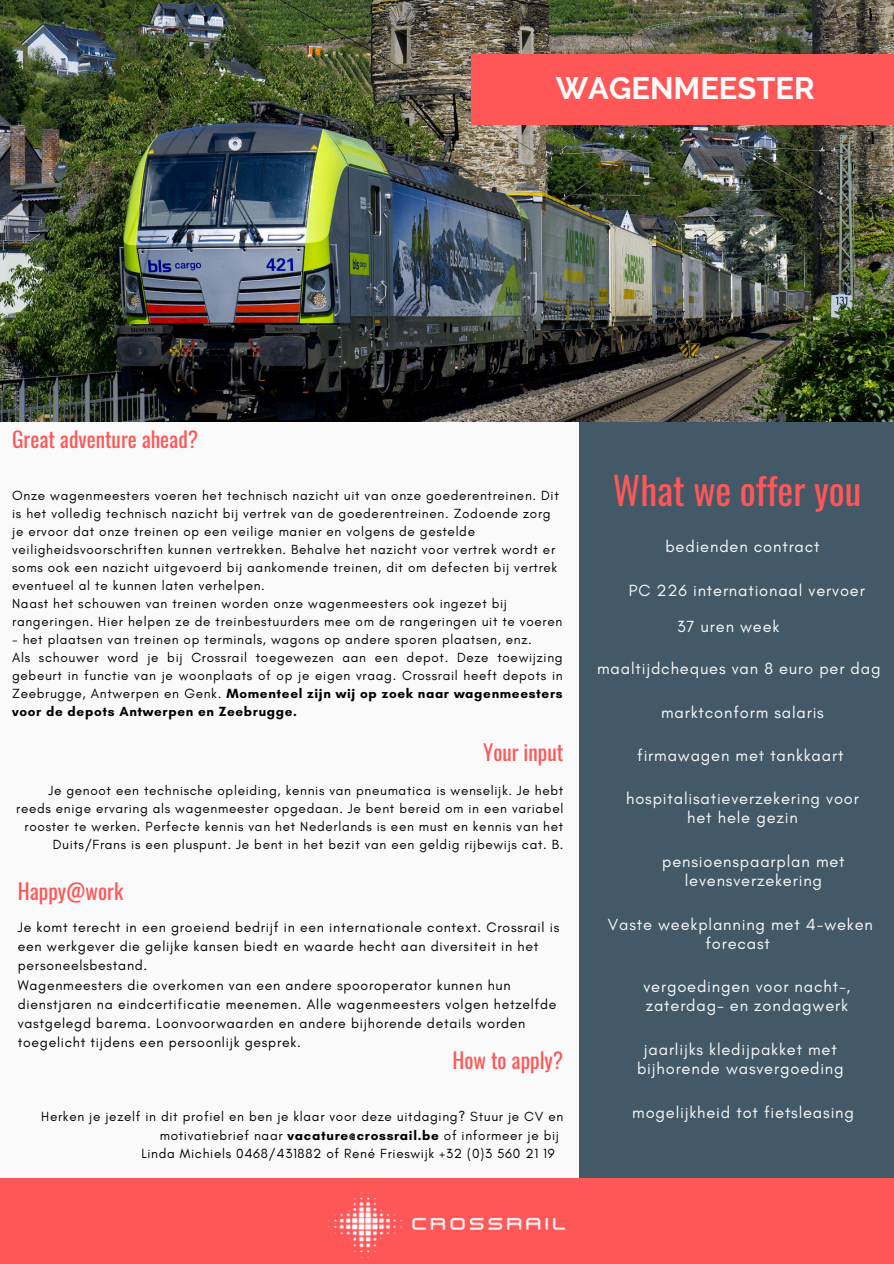
<style>
.page{position:relative;width:894px;height:1264px;background:#fff}
.page>*{position:absolute;margin:0;border:0;box-sizing:border-box;transform-origin:0 0}
.t1{font:37.65px "Oswald";color:#ff5757}
.t2{font:700 30.9px "Raleway";color:#fafafa}
.t3{font:21.3px "Oswald";color:#ff5757}
.t4{font:16.5px/19.2px "Glacial Indifference";letter-spacing:.05em;color:#fafafa;text-align:center}
.t5{font:14.1px/19px "Glacial Indifference";letter-spacing:.05em;color:#000}
.t6{font:13.5px/18px "Glacial Indifference";letter-spacing:.05em;color:#000}
.s1{font-weight:700}
</style>
<div class="page">
<div style="left:0;top:0;width:893px;height:1263px;background:#fafafa"></div>
<div style="left:578px;top:412px;width:315px;height:851px;background:#435967"></div>
<img style="left:0;top:0;width:893px;height:421px">
<div style="left:471px;top:54px;width:422px;height:71px;background:#ff5757"></div>
<div style="left:0;top:1177px;width:893px;height:86px;background:#ff5757"></div>
<img style="left:309px;top:1174px;width:275px;height:85px">
<h4 class="t3" style="left:12px;top:422px;width:187px">Great adventure ahead?</h4>
<h3 class="t2" style="left:555px;top:70px;width:260px">WAGENMEESTER</h3>
<h4 class="t6" style="left:12px;top:486px;width:548px">Onze wagenmeesters voeren het technisch nazicht uit van onze goederentreinen. Dit is het volledig technisch nazicht bij vertrek van de goederentreinen. Zodoende zorg je ervoor dat onze treinen op een veilige manier en volgens de gestelde veiligheidsvoorschriften kunnen vertrekken. Behalve het nazicht voor vertrek wordt er soms ook een nazicht uitgevoerd bij aankomende treinen, dit om defecten bij vertrek eventueel al te kunnen laten verhelpen.</h4>
<h4 class="t6" style="left:12px;top:594px;width:551px">Naast het schouwen van treinen worden onze wagenmeesters ook ingezet bij rangeringen. Hier helpen ze de treinbestuurders mee om de rangeringen uit te voeren</h4>
<h4 class="t6" style="left:12px;top:630px;width:521px">- het plaatsen van treinen op terminals, wagons op andere sporen plaatsen, enz.</h4>
<h4 class="t6" style="left:12px;top:648px;width:552px;text-align:justify">Als schouwer word je bij Crossrail toegewezen aan een depot. Deze toewijzing gebeurt in functie van je woonplaats of op je eigen vraag. Crossrail heeft depots in Zeebrugge, Antwerpen en Genk. <span class="s1">Momenteel zijn wij op zoek naar wagenmeesters voor de depots Antwerpen en Zeebrugge.</span></h4>
<h4 class="t3" style="left:483px;top:735px;width:82px">Your input</h4>
<h4 class="t6" style="left:16px;top:781px;width:548px;text-align:right">Je genoot een technische opleiding, kennis van pneumatica is wenselijk. Je hebt reeds enige ervaring als wagenmeester opgedaan. Je bent bereid om in een variabel rooster te werken. Perfecte kennis van het Nederlands is een must en kennis van het Duits/Frans is een pluspunt. Je bent in het bezit van een geldig rijbewijs cat. B.</h4>
<h4 class="t3" style="left:18px;top:874px;width:107px">Happy@work</h4>
<h4 class="t5" style="left:18px;top:917px;width:543px">Je komt terecht in een groeiend bedrijf in een internationale context. Crossrail is een werkgever die gelijke kansen biedt en waarde hecht aan diversiteit in het personeelsbestand.</h4>
<h4 class="t5" style="left:18px;top:975px;width:540px">Wagenmeesters die overkomen van een andere spooroperator kunnen hun dienstjaren na eindcertificatie meenemen. Alle wagenmeesters volgen hetzelfde vastgelegd barema. Loonvoorwaarden en andere bijhorende details worden toegelicht tijdens een persoonlijk gesprek.</h4>
<h3 class="t3" style="left:452px;top:1043px;width:112px">How to apply?</h3>
<p class="t6" style="left:160px;top:1107px;width:405px;text-indent:-118px">Herken je jezelf in dit profiel en ben je klaar voor deze uitdaging? Stuur je CV en motivatiebrief naar <span class="s1">vacature@crossrail.be</span> of informeer je bij</p>
<p class="t6" style="left:141px;top:1143px;width:414px">Linda Michiels 0468/431882 of René Frieswijk +32 (0)3 560 21 19</p>
<p class="t1" style="left:612px;top:461px;width:250px">What we offer you</p>
<p class="t4" style="left:665px;top:536px;width:156px">bedienden contract</p>
<p class="t4" style="left:628px;top:580px;width:237px">PC 226 internationaal vervoer</p>
<h1 class="t4" style="left:676px;top:616px;width:104px">37 uren week</h1>
<h4 class="t4" style="left:597px;top:659px;width:285px">maaltijdcheques van 8 euro per dag</h4>
<p class="t4" style="left:661px;top:702px;width:164px">marktconform salaris</p>
<p class="t4" style="left:637px;top:745px;width:208px">firmawagen met tankkaart</p>
<h4 class="t4" style="left:626px;top:788px;width:234px">hospitalisatieverzekering voor het hele gezin</h4>
<h4 class="t4" style="left:662px;top:851px;width:184px">pensioenspaarplan met levensverzekering</h4>
<p class="t4" style="left:607px;top:914px;width:266px">Vaste weekplanning met 4-weken forecast</p>
<p class="t4" style="left:643px;top:976px;width:208px;text-align:left">vergoedingen voor nacht-, zaterdag- en zondagwerk</p>
<h3 class="t4" style="left:636px;top:1039px;width:208px">jaarlijks kledijpakket met bijhorende wasvergoeding</h3>
<h3 class="t4" style="left:632px;top:1102px;width:223px">mogelijkheid tot fietsleasing</h3>
</div>
